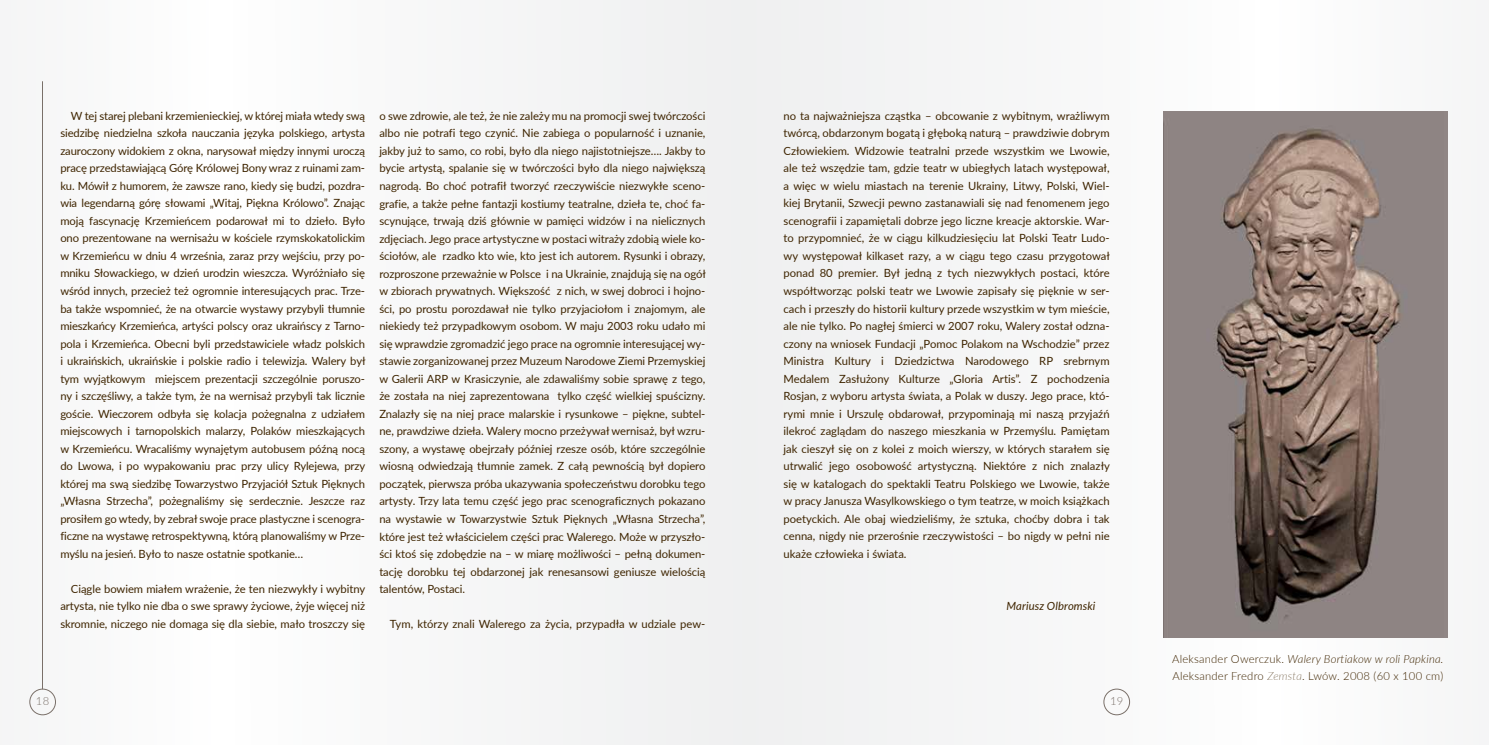
<style>
.page{position:relative;width:1489px;height:745px;background:#fff}
.page>*{position:absolute;margin:0;border:0;box-sizing:border-box;transform-origin:0 0}
.t1{font:11.25px/17.5px "Lato";letter-spacing:-.005em;color:#3e2400;text-align:justify}
.t2{font:300 11.25px/17.5px "Lato";letter-spacing:.02em;color:#3e2400}
.t3{font:italic 11.25px "Lato";letter-spacing:.01em;color:#3e2400}
.t4{font:300 11.25px "Lato";color:#7a7069}
.s1{font-style:italic}
.s2{font-weight:100;font-style:italic}
</style>
<div class="page">
<div style="left:733px;top:0;width:755px;height:744px;background:#f5f6f6"></div>
<div style="left:1103px;top:688px;width:26px;height:26px;border:1px solid #7a7069;border-radius:50%"></div>
<div style="left:0;top:0;width:755px;height:744px;background:#f7f7f8"></div>
<hr style="left:42px;top:81px;width:1px;height:607px;background:#7a7069">
<div style="left:30px;top:688px;width:26px;height:26px;border:1px solid #7a7069;border-radius:50%"></div>
<img style="left:1163px;top:112px;width:283px;height:525px">
<p class="t1" style="left:60px;top:106px;width:306px;text-indent:11px">W tej starej plebani krzemienieckiej, w której miała wtedy swą siedzibę niedzielna szkoła nauczania języka polskiego, artysta zauroczony widokiem z okna, narysował między innymi uroczą pracę przedstawiającą Górę Królowej Bony wraz z ruinami zam&shy;ku. Mówił z humorem, że zawsze rano, kiedy się budzi, pozdra&shy;wia legendarną górę słowami „Witaj, Piękna Królowo”. Znając moją fascynację Krzemieńcem podarował mi to dzieło. Było ono prezentowane na wernisażu w kościele rzymskokatolickim w Krzemieńcu w dniu 4 września, zaraz przy wejściu, przy po&shy;mniku Słowackiego, w dzień urodzin wieszcza. Wyróżniało się wśród innych, przecież też ogromnie interesujących prac. Trze&shy;ba także wspomnieć, że na otwarcie wystawy przybyli tłumnie mieszkańcy Krzemieńca, artyści polscy oraz ukraińscy z Tarno&shy;pola i Krzemieńca. Obecni byli przedstawiciele władz polskich i ukraińskich, ukraińskie i polskie radio i telewizja. Walery był tym wyjątkowym miejscem prezentacji szczególnie poruszo&shy;ny i szczęśliwy, a także tym, że na wernisaż przybyli tak licznie goście. Wieczorem odbyła się kolacja pożegnalna z udziałem miejscowych i tarnopolskich malarzy, Polaków mieszkających w Krzemieńcu. Wracaliśmy wynajętym autobusem późną nocą do Lwowa, i po wypakowaniu prac przy ulicy Rylejewa, przy której ma swą siedzibę Towarzystwo Przyjaciół Sztuk Pięknych „Własna Strzecha”, pożegnaliśmy się serdecznie. Jeszcze raz prosiłem go wtedy, by zebrał swoje prace plastyczne i scenogra&shy;ficzne na wystawę retrospektywną, którą planowaliśmy w Prze&shy;myślu na jesień. Było to nasze ostatnie spotkanie…</p>
<p class="t1" style="left:60px;top:579px;width:306px;text-indent:11px">Ciągle bowiem miałem wrażenie, że ten niezwykły i wybitny artysta, nie tylko nie dba o swe sprawy życiowe, żyje więcej niż skromnie, niczego nie domaga się dla siebie, mało troszczy się</p>
<p class="t1" style="left:379px;top:106px;width:328px">o swe zdrowie, ale też, że nie zależy mu na promocji swej twórczości albo nie potrafi tego czynić. Nie zabiega o popularność i uznanie, jakby już to samo, co robi, było dla niego najistotniejsze…. Jakby to bycie artystą, spalanie się w twórczości było dla niego największą nagrodą. Bo choć potrafił tworzyć rzeczywiście niezwykłe sceno&shy;grafie, a także pełne fantazji kostiumy teatralne, dzieła te, choć fa&shy;scynujące, trwają dziś głównie w pamięci widzów i na nielicznych zdjęciach. Jego prace artystyczne w postaci witraży zdobią wiele ko&shy;ściołów, ale rzadko kto wie, kto jest ich autorem. Rysunki i obrazy, rozproszone przeważnie w Polsce i na Ukrainie, znajdują się na ogół w zbiorach prywatnych. Większość z nich, w swej dobroci i hojno&shy;ści, po prostu porozdawał nie tylko przyjaciołom i znajomym, ale niekiedy też przypadkowym osobom. W maju 2003 roku udało mi się wprawdzie zgromadzić jego prace na ogromnie interesującej wy&shy;stawie zorganizowanej przez Muzeum Narodowe Ziemi Przemyskiej w Galerii ARP w Krasiczynie, ale zdawaliśmy sobie sprawę z tego, że została na niej zaprezentowana tylko część wielkiej spuścizny.<br>Znalazły się na niej prace malarskie i rysunkowe – piękne, subtel&shy;ne, prawdziwe dzieła. Walery mocno przeżywał wernisaż, był wzru&shy;szony, a wystawę obejrzały później rzesze osób, które szczególnie wiosną odwiedzają tłumnie zamek. Z całą pewnością był dopiero początek, pierwsza próba ukazywania społeczeństwu dorobku tego artysty. Trzy lata temu część jego prac scenograficznych pokazano na wystawie w Towarzystwie Sztuk Pięknych „Własna Strzecha”, które jest też właścicielem części prac Walerego. Może w przyszło&shy;ści ktoś się zdobędzie na – w miarę możliwości – pełną dokumen&shy;tację dorobku tej obdarzonej jak renesansowi geniusze wielością talentów, Postaci.</p>
<p class="t1" style="left:390px;top:614px;width:317px">Tym, którzy znali Walerego za życia, przypadła w udziale pew-</p>
<p class="t1" style="left:783px;top:106px;width:328px">no ta najważniejsza cząstka – obcowanie z wybitnym, wrażliwym twórcą, obdarzonym bogatą i głęboką naturą – prawdziwie dobrym Człowiekiem. Widzowie teatralni przede wszystkim we Lwowie, ale też wszędzie tam, gdzie teatr w ubiegłych latach występował, a więc w wielu miastach na terenie Ukrainy, Litwy, Polski, Wiel&shy;kiej Brytanii, Szwecji pewno zastanawiali się nad fenomenem jego scenografii i zapamiętali dobrze jego liczne kreacje aktorskie. War&shy;to przypomnieć, że w ciągu kilkudziesięciu lat Polski Teatr Ludo&shy;wy występował kilkaset razy, a w ciągu tego czasu przygotował ponad 80 premier. Był jedną z tych niezwykłych postaci, które współtworząc polski teatr we Lwowie zapisały się pięknie w ser&shy;cach i przeszły do historii kultury przede wszystkim w tym mieście, ale nie tylko. Po nagłej śmierci w 2007 roku, Walery został odzna&shy;czony na wniosek Fundacji „Pomoc Polakom na Wschodzie” przez Ministra Kultury i Dziedzictwa Narodowego RP srebrnym Medalem Zasłużony Kulturze „Gloria Artis”. Z pochodzenia Rosjan, z wyboru artysta świata, a Polak w duszy. Jego prace, któ&shy;rymi mnie i Urszulę obdarował, przypominają mi naszą przyjaźń ilekroć zaglądam do naszego mieszkania w Przemyślu. Pamiętam jak cieszył się on z kolei z moich wierszy, w których starałem się utrwalić jego osobowość artystyczną. Niektóre z nich znalazły się w katalogach do spektakli Teatru Polskiego we Lwowie, także w pracy Janusza Wasylkowskiego o tym teatrze, w moich książkach poetyckich. Ale obaj wiedzieliśmy, że sztuka, choćby dobra i tak cenna, nigdy nie przerośnie rzeczywistości – bo nigdy w pełni nie ukaże człowieka i świata.</p>
<p class="t3" style="left:1006px;top:598px;width:90px">Mariusz Olbromski</p>
<p class="t4" style="left:36px;top:692px;width:15px">18</p>
<p class="t4" style="left:1109px;top:692px;width:15px">19</p>
<p class="t2" style="left:1171px;top:649px;width:273px">Aleksander Owerczuk. <span class="s1">Walery Bortiakow w roli Papkina.<br></span>Aleksander Fredro <span class="s2">Zemsta</span>. Lwów. 2008 (60 x 100 cm)</p>
</div>
